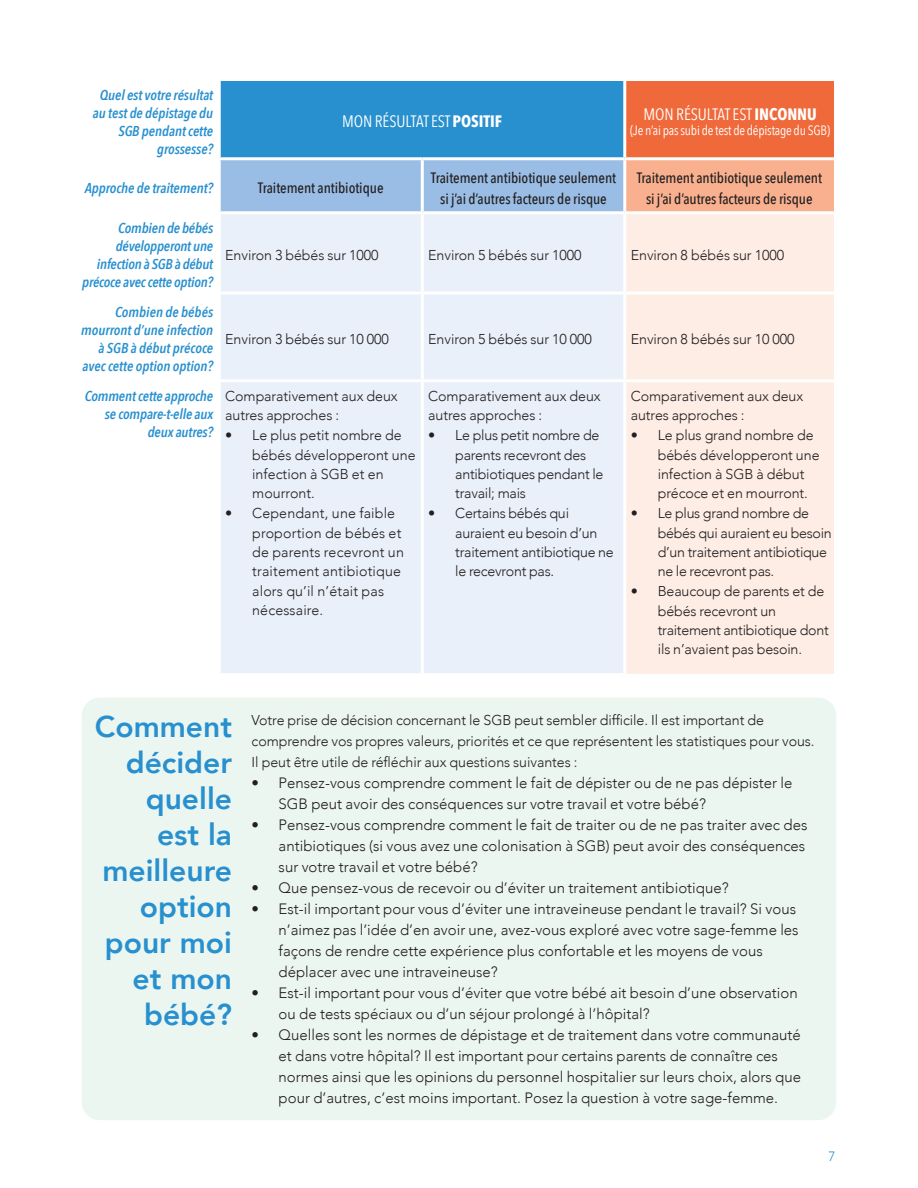
<style>
.page{position:relative;width:918px;height:1188px;background:#fff}
.page>*{position:absolute;margin:0;border:0;box-sizing:border-box;transform-origin:0 0}
.Subhead{font:800 30px/36px "Avenir";color:#2890cf;text-align:right}
.Body_text{font:16.5px "Avenir Next Condensed";letter-spacing:-.005em;color:#fff}
.t1{font:300 15px/21px "Avenir";color:#231f20}
.Body_text-2{font:500 15px/21px "Avenir Next Condensed";letter-spacing:-.005em;color:#231f20;text-align:center}
.Body_text-3{font:300 14.25px/19.5px "Avenir";letter-spacing:-.005em;color:#231f20}
.Body_text-4{font:italic 600 14.25px/18px "Avenir Next Condensed";letter-spacing:-.005em;color:#2890cf;text-align:right}
.Body_text-5{font:13.5px "Avenir Next Condensed";letter-spacing:-.015em;color:#fff}
.t2{font:300 13.5px "Avenir";color:#2890cf}
.s1{font-weight:700}
</style>
<div class="page">
<div style="left:219px;top:81px;width:406px;height:78px;background:#2890cf"></div>
<div style="left:625px;top:81px;width:209px;height:78px;background:#f0693a"></div>
<div style="left:221px;top:160px;width:402px;height:51px;background:#99bde4"></div>
<div style="left:625px;top:159px;width:209px;height:54px;background:#f8b08e"></div>
<div style="left:221px;top:214px;width:402px;height:459px;background:#e9f0f9"></div>
<div style="left:626px;top:214px;width:208px;height:460px;background:#fdede4"></div>
<hr style="left:625px;top:211px;width:209px;height:3px;background:#fff">
<hr style="left:218px;top:157px;width:204px;height:3px;background:#fff">
<hr style="left:422px;top:157px;width:203px;height:3px;background:#fff">
<hr style="left:625px;top:157px;width:209px;height:3px;background:#fff">
<hr style="left:218px;top:292px;width:204px;height:3px;background:#fff">
<hr style="left:422px;top:292px;width:203px;height:3px;background:#fff">
<hr style="left:625px;top:292px;width:209px;height:3px;background:#fff">
<hr style="left:218px;top:379px;width:204px;height:3px;background:#fff">
<hr style="left:422px;top:379px;width:203px;height:3px;background:#fff">
<hr style="left:625px;top:379px;width:209px;height:3px;background:#fff">
<hr style="left:218px;top:81px;width:3px;height:76px;background:#fff">
<hr style="left:421px;top:214px;width:3px;height:78px;background:#fff">
<hr style="left:421px;top:295px;width:3px;height:84px;background:#fff">
<hr style="left:421px;top:382px;width:3px;height:291px;background:#fff">
<hr style="left:623px;top:81px;width:3px;height:76px;background:#fff">
<hr style="left:623px;top:160px;width:3px;height:51px;background:#fff">
<hr style="left:421px;top:160px;width:3px;height:51px;background:#fff">
<div style="left:82px;top:698px;width:754px;height:422px;background:#ecf6f1;border-radius:18px"></div>
<p class="Body_text-4" style="left:93px;top:86px;width:122px">Quel est votre résultat au test de dépistage du<br>SGB pendant cette grossesse?</p>
<p class="Body_text" style="left:342px;top:107px;width:161px">MON RÉSULTAT EST <span class="s1">POSITIF</span></p>
<p class="Body_text" style="left:644px;top:100px;width:175px">MON RÉSULTAT EST <span class="s1">INCONNU</span></p>
<p class="Body_text-5" style="left:630px;top:119px;width:202px">(Je n’ai pas subi de test de dépistage du SGB)</p>
<p class="Body_text-4" style="left:85px;top:179px;width:130px">Approche de traitement?</p>
<p class="Body_text-2" style="left:258px;top:177px;width:127px">Traitement antibiotique</p>
<p class="Body_text-2" style="left:431px;top:167px;width:187px">Traitement antibiotique seulement si j’ai d’autres facteurs de risque</p>
<p class="Body_text-2" style="left:637px;top:167px;width:187px">Traitement antibiotique seulement si j’ai d’autres facteurs de risque</p>
<p class="Body_text-4" style="left:82px;top:219px;width:133px">Combien de bébés développeront une infection à SGB à début précoce avec cette option?</p>
<p class="Body_text-3" style="left:225px;top:245px;width:155px">Environ 3 bébés sur 1000</p>
<p class="Body_text-3" style="left:428px;top:245px;width:155px">Environ 5 bébés sur 1000</p>
<p class="Body_text-3" style="left:631px;top:245px;width:155px">Environ 8 bébés sur 1000</p>
<p class="Body_text-4" style="left:81px;top:303px;width:134px">Combien de bébés mourront d’une infection à SGB à début précoce avec cette option option?</p>
<p class="Body_text-3" style="left:225px;top:329px;width:165px">Environ 3 bébés sur 10 000</p>
<p class="Body_text-3" style="left:428px;top:329px;width:165px">Environ 5 bébés sur 10 000</p>
<p class="Body_text-3" style="left:631px;top:329px;width:165px">Environ 8 bébés sur 10 000</p>
<p class="Body_text-4" style="left:85px;top:387px;width:130px">Comment cette approche se compare-t-elle aux deux autres?</p>
<p class="Body_text-3" style="left:225px;top:386px;width:174px">Comparativement aux deux autres approches :</p>
<p class="Body_text-3" style="left:252px;top:425px;width:165px;text-indent:-27px">• Le plus petit nombre de bébés développeront une infection à SGB et en mourront.</p>
<p class="Body_text-3" style="left:252px;top:503px;width:153px;text-indent:-27px">• Cependant, une faible proportion de bébés et de parents recevront un traitement antibiotique alors qu’il n’était pas nécessaire.</p>
<p class="Body_text-3" style="left:428px;top:386px;width:174px">Comparativement aux deux autres approches :</p>
<p class="Body_text-3" style="left:455px;top:425px;width:150px;text-indent:-27px">• Le plus petit nombre de parents recevront des antibiotiques pendant le travail; mais</p>
<p class="Body_text-3" style="left:455px;top:503px;width:160px;text-indent:-27px">• Certains bébés qui auraient eu besoin d’un traitement antibiotique ne le recevront pas.</p>
<p class="Body_text-3" style="left:631px;top:386px;width:174px">Comparativement aux deux autres approches :</p>
<p class="Body_text-3" style="left:658px;top:425px;width:163px;text-indent:-27px">• Le plus grand nombre de bébés développeront une infection à SGB à début précoce et en mourront.</p>
<p class="Body_text-3" style="left:658px;top:503px;width:176px;text-indent:-27px">• Le plus grand nombre de bébés qui auraient eu besoin d’un traitement antibiotique ne le recevront pas.</p>
<p class="Body_text-3" style="left:658px;top:581px;width:172px;text-indent:-27px">• Beaucoup de parents et de bébés recevront un traitement antibiotique dont ils n’avaient pas besoin.</p>
<p class="Subhead" style="left:95px;top:708px;width:139px">Comment décider quelle<br>est la meilleure option pour moi et mon bébé?</p>
<p class="Body_text-3" style="left:252px;top:710px;width:564px;line-height:21px">Votre prise de décision concernant le SGB peut sembler difficile. Il est important de comprendre vos propres valeurs, priorités et ce que représentent les statistiques pour vous.<br>Il peut être utile de réfléchir aux questions suivantes :</p>
<p class="t1" style="left:279px;top:773px;width:515px;text-indent:-27px">• Pensez-vous comprendre comment le fait de dépister ou de ne pas dépister le<br>SGB peut avoir des conséquences sur votre travail et votre bébé?</p>
<p class="t1" style="left:279px;top:815px;width:530px;text-indent:-27px">• Pensez-vous comprendre comment le fait de traiter ou de ne pas traiter avec des antibiotiques (si vous avez une colonisation à SGB) peut avoir des conséquences sur votre travail et votre bébé?</p>
<p class="t1" style="left:252px;top:878px;width:479px">• Que pensez-vous de recevoir ou d’éviter un traitement antibiotique?</p>
<p class="t1" style="left:279px;top:899px;width:522px;text-indent:-27px">• Est-il important pour vous d’éviter une intraveineuse pendant le travail? Si vous n’aimez pas l’idée d’en avoir une, avez-vous exploré avec votre sage-femme les façons de rendre cette expérience plus confortable et les moyens de vous déplacer avec une intraveineuse?</p>
<p class="t1" style="left:279px;top:983px;width:521px;text-indent:-27px">• Est-il important pour vous d’éviter que votre bébé ait besoin d’une observation ou de tests spéciaux ou d’un séjour prolongé à l’hôpital?</p>
<p class="t1" style="left:279px;top:1025px;width:524px;text-indent:-27px">• Quelles sont les normes de dépistage et de traitement dans votre communauté et dans votre hôpital? Il est important pour certains parents de connaître ces normes ainsi que les opinions du personnel hospitalier sur leurs choix, alors que pour d’autres, c’est moins important. Posez la question à votre sage-femme.</p>
<p class="t2" style="left:828px;top:1148px;width:9px">7</p>
</div>
